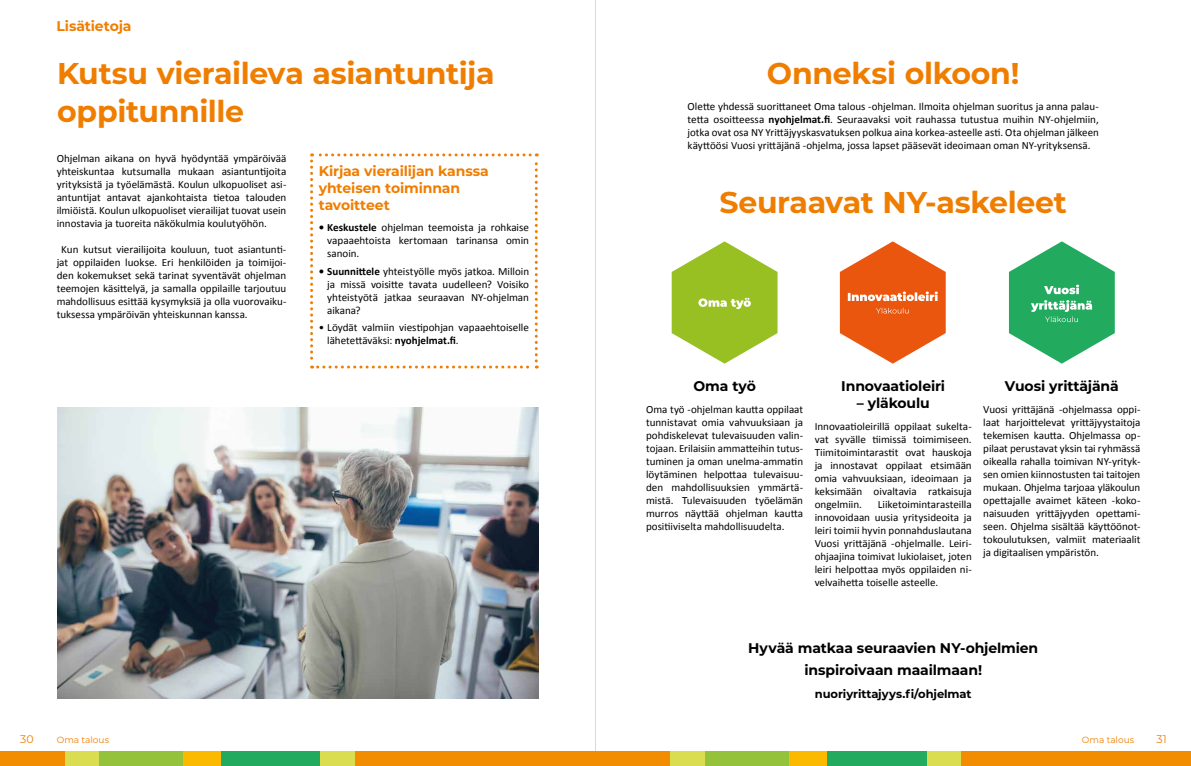
<style>
.page{position:relative;width:1191px;height:766px;background:#fff}
.page>*{position:absolute;margin:0;border:0;box-sizing:border-box;transform-origin:0 0}
.t1{font:700 30px/38px "Montserrat";letter-spacing:-.015em;color:#ef7d00}
.t2{font:700 14px/22px "Montserrat";letter-spacing:-.01em;color:#000;text-align:center}
.t3{font:700 14px/17px "Montserrat";letter-spacing:-.01em;color:#ef7d00}
.t4{font:700 11.5px "Montserrat";letter-spacing:-.005em;color:#000}
.t5{font:11px/13px "Calibri";letter-spacing:-.005em;color:#000;text-align:justify}
.t6{font:11px "Montserrat";color:#ef7d00}
.t7{font:9px "Montserrat";color:#ef7d00}
.s1{font-weight:700}
</style>
<div class="page">
<hr style="left:595px;top:0;width:1px;height:765px;background:#dadada">
<div style="left:705px;top:751px;width:85px;height:14px;background:#95c23b"></div>
<div style="left:670px;top:751px;width:35px;height:14px;background:#d9dd4f"></div>
<div style="left:595px;top:751px;width:75px;height:14px;background:#f28c00"></div>
<div style="left:826px;top:751px;width:100px;height:14px;background:#22aa5f"></div>
<div style="left:926px;top:751px;width:35px;height:14px;background:#d9dd4f"></div>
<div style="left:961px;top:751px;width:230px;height:14px;background:#f28c00"></div>
<div style="left:789px;top:751px;width:38px;height:14px;background:#fbba00"></div>
<div style="left:99px;top:751px;width:85px;height:14px;background:#95c23b"></div>
<div style="left:64px;top:751px;width:35px;height:14px;background:#d9dd4f"></div>
<div style="left:0;top:751px;width:64px;height:14px;background:#f28c00"></div>
<div style="left:220px;top:751px;width:101px;height:14px;background:#22aa5f"></div>
<div style="left:320px;top:751px;width:35px;height:14px;background:#d9dd4f"></div>
<div style="left:355px;top:751px;width:240px;height:14px;background:#f28c00"></div>
<div style="left:183px;top:751px;width:38px;height:14px;background:#fbba00"></div>
<svg style="left:1009px;top:241px;width:105px;height:122px"></svg>
<svg style="left:840px;top:241px;width:105px;height:122px"></svg>
<svg style="left:310px;top:153px;width:228px;height:215px"></svg>
<svg style="left:671px;top:241px;width:106px;height:122px"></svg>
<img style="left:58px;top:407px;width:481px;height:291px">
<p class="t3" style="left:56px;top:16px;width:77px">Lisätietoja</p>
<h1 class="t1" style="left:57px;top:53px;width:439px">Kutsu vieraileva asiantuntija oppitunnille</h1>
<p class="t3" style="left:319px;top:161px;width:172px">Kirjaa vierailijan kanssa yhteisen toiminnan tavoitteet</p>
<p class="t5" style="left:327px;top:221px;width:203px;text-indent:-9px"><span class="s1">• Keskustele</span> ohjelman teemoista ja rohkaise vapaaehtoista kertomaan tarinansa omin sanoin.</p>
<p class="t5" style="left:327px;top:264px;width:203px;text-indent:-9px"><span class="s1">• Suunnittele</span> yhteistyölle myös jatkoa. Milloin ja missä voisitte tavata uudelleen? Voisiko yhteistyötä jatkaa seuraavan NY-ohjelman aikana?</p>
<p class="t5" style="left:327px;top:320px;width:203px;text-indent:-9px">• Löydät valmiin viestipohjan vapaaehtoiselle lähetettäväksi: <span class="s1">nyohjelmat.fi</span>.</p>
<p class="t5" style="left:57px;top:151px;width:231px">Ohjelman aikana on hyvä hyödyntää ympäröivää yhteiskuntaa kutsumalla mukaan asiantuntijoita yrityksistä ja työelämästä. Koulun ulkopuoliset asi&shy;antuntijat antavat ajankohtaista tietoa talouden ilmiöistä. Koulun ulkopuoliset vierailijat tuovat usein innostavia ja tuoreita näkökulmia koulutyöhön.</p>
<p class="t5" style="left:57px;top:242px;width:231px;text-indent:5px">Kun kutsut vierailijoita kouluun, tuot asiantunti&shy;jat oppilaiden luokse. Eri henkilöiden ja toimijoi&shy;den kokemukset sekä tarinat syventävät ohjelman teemojen käsittelyä, ja samalla oppilaille tarjoutuu mahdollisuus esittää kysymyksiä ja olla vuorovaiku&shy;tuksessa ympäröivän yhteiskunnan kanssa.</p>
<h1 class="t1" style="left:767px;top:53px;width:254px">Onneksi olkoon!</h1>
<p class="t5" style="left:687px;top:100px;width:413px">Olette yhdessä suorittaneet Oma talous -ohjelman. Ilmoita ohjelman suoritus ja anna palau&shy;tetta osoitteessa <span class="s1">nyohjelmat.fi</span>. Seuraavaksi voit rauhassa tutustua muihin NY-ohjelmiin, jotka ovat osa NY Yrittäjyyskasvatuksen polkua aina korkea-asteelle asti. Ota ohjelman jälkeen käyttöösi Vuosi yrittäjänä -ohjelma, jossa lapset pääsevät ideoimaan oman NY-yrityksensä.</p>
<h1 class="t1" style="left:719px;top:182px;width:349px">Seuraavat NY-askeleet</h1>
<p class="t2" style="left:693px;top:374px;width:64px">Oma työ</p>
<p class="t5" style="left:646px;top:402px;width:159px">Oma työ -ohjelman kautta oppilaat tunnistavat omia vahvuuksiaan ja pohdiskelevat tulevaisuuden valin&shy;tojaan. Erilaisiin ammatteihin tutus&shy;tuminen ja oman unelma-ammatin löytäminen helpottaa tulevaisuu&shy;den mahdollisuuksien ymmärtä&shy;mistä. Tulevaisuuden työelämän murros näyttää ohjelman kautta positiiviselta mahdollisuudelta.</p>
<p class="t2" style="left:841px;top:374px;width:105px">Innovaatioleiri</p>
<p class="t2" style="left:856px;top:391px;width:74px">– yläkoulu</p>
<p class="t5" style="left:814px;top:419px;width:159px">Innovaatioleirillä oppilaat sukelta&shy;vat syvälle tiimissä toimimiseen.<br>Tiimitoimintarastit ovat hauskoja ja innostavat oppilaat etsimään omia vahvuuksiaan, ideoimaan ja keksimään oivaltavia ratkaisuja ongelmiin.</p>
<p class="t5" style="left:814px;top:497px;width:159px;text-indent:63px">Liiketoimintarasteilla innovoidaan uusia yritysideoita ja leiri toimii hyvin ponnahduslautana Vuosi yrittäjänä -ohjelmalle. Leiri&shy;ohjaajina toimivat lukiolaiset, joten leiri helpottaa myös oppilaiden ni&shy;velvaihetta toiselle asteelle.</p>
<p class="t2" style="left:1005px;top:374px;width:115px">Vuosi yrittäjänä</p>
<p class="t5" style="left:983px;top:402px;width:159px">Vuosi yrittäjänä -ohjelmassa oppi&shy;laat harjoittelevat yrittäjyystaitoja tekemisen kautta. Ohjelmassa op&shy;pilaat perustavat yksin tai ryhmässä oikealla rahalla toimivan NY-yrityk&shy;sen omien kiinnostusten tai taitojen mukaan. Ohjelma tarjoaa yläkoulun opettajalle avaimet käteen -koko&shy;naisuuden yrittäjyyden opettami&shy;seen. Ohjelma sisältää käyttöönot&shy;tokoulutuksen, valmiit materiaalit ja digitaalisen ympäristön.</p>
<p class="t2" style="left:748px;top:636px;width:291px">Hyvää matkaa seuraavien NY-ohjelmien inspiroivaan maailmaan!</p>
<p class="t4" style="left:815px;top:685px;width:158px">nuoriyrittajyys.fi/ohjelmat</p>
<p class="t6" style="left:20px;top:731px;width:15px">30</p>
<p class="t7" style="left:57px;top:733px;width:54px">Oma talous</p>
<p class="t7" style="left:1081px;top:733px;width:54px">Oma talous</p>
<p class="t6" style="left:1156px;top:731px;width:12px">31</p>
</div>
